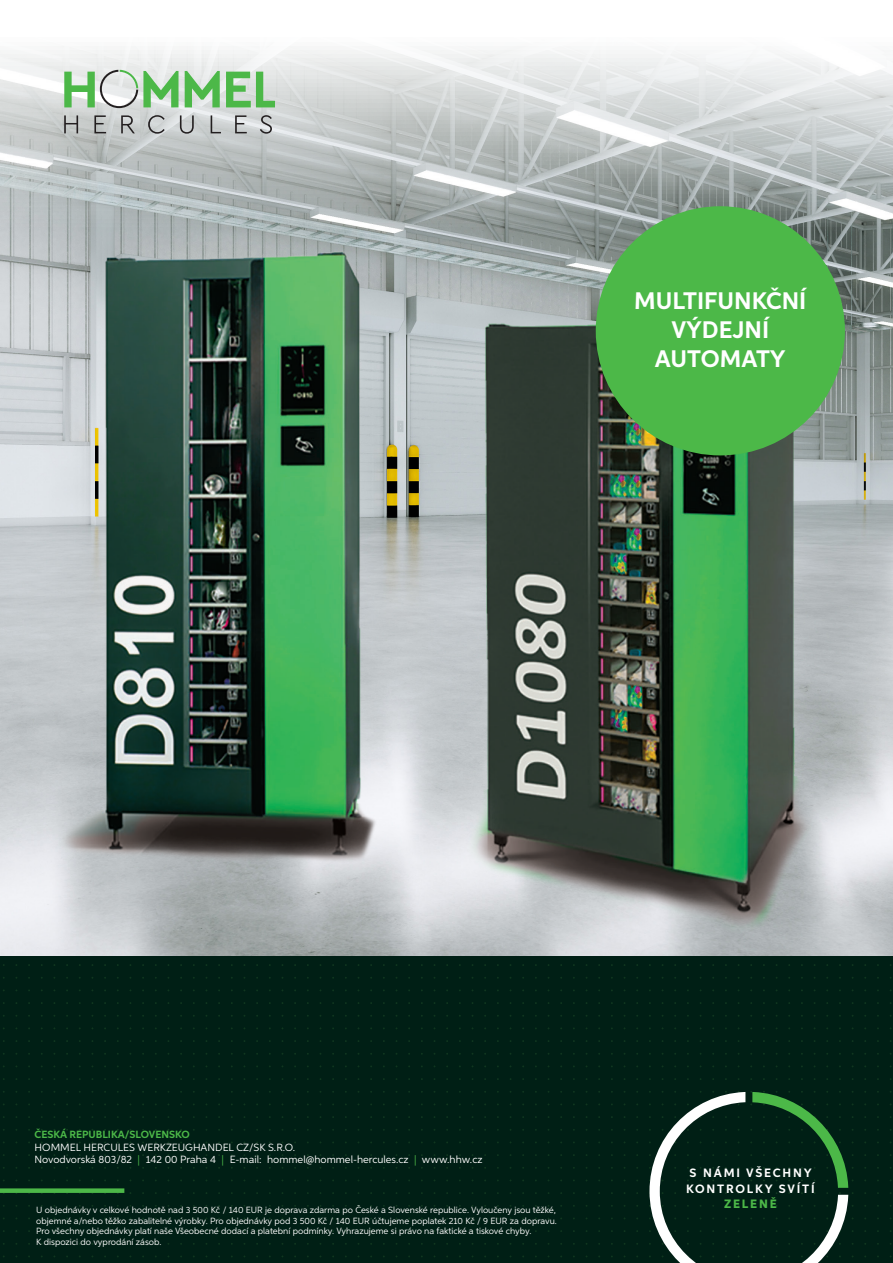
<style>
.page{position:relative;width:893px;height:1263px;background:#fff}
.page>*{position:absolute;margin:0;border:0;box-sizing:border-box;transform-origin:0 0}
.t1{font:700 24px "Aspira";color:#fff}
.t2{font:700 12.15px/15.5px "Aspira";letter-spacing:.15em;color:#fff;text-align:center}
.t3{font:10.5px "Aspira";color:#fff}
.t4{font:700 10.5px "Aspira";color:#4cb848}
.t5{font:9px/10.8px "Aspira";color:#fff}
.s1{font-family:"Myriad Pro";color:#4cb848}
.s2{font-weight:800;color:#4cb848}
</style>
<div class="page">
<img style="left:0;top:46px;width:893px;height:911px">
<div style="left:0;top:957px;width:893px;height:306px;background:#001f15"></div>
<div style="left:0;top:1188px;width:124px;height:5px;background:#4cb848"></div>
<svg style="left:649px;top:1091px;width:199px;height:172px"></svg>
<img style="left:47px;top:224px;width:792px;height:724px">
<svg style="left:64px;top:72px;width:31px;height:35px"></svg>
<svg style="left:143px;top:71px;width:35px;height:36px"></svg>
<svg style="left:185px;top:71px;width:35px;height:36px"></svg>
<svg style="left:226px;top:72px;width:49px;height:35px;background:#93cb92"></svg>
<svg style="left:100px;top:70px;width:38px;height:38px"></svg>
<svg style="left:64px;top:115px;width:14px;height:18px"></svg>
<svg style="left:94px;top:115px;width:12px;height:18px"></svg>
<svg style="left:121px;top:115px;width:14px;height:18px"></svg>
<svg style="left:148px;top:115px;width:17px;height:19px"></svg>
<svg style="left:180px;top:115px;width:14px;height:19px"></svg>
<svg style="left:211px;top:115px;width:10px;height:18px"></svg>
<svg style="left:235px;top:115px;width:12px;height:18px"></svg>
<svg style="left:260px;top:115px;width:12px;height:19px"></svg>
<div style="left:596px;top:206px;width:249px;height:249px;background:#4cb848;border-radius:50%"></div>
<p class="t1" style="left:634px;top:286px;width:174px">MULTIFUNKČNÍ</p>
<p class="t1" style="left:671px;top:315px;width:99px">VÝDEJNÍ</p>
<p class="t1" style="left:655px;top:344px;width:132px">AUTOMATY</p>
<p class="t4" style="left:35px;top:1128px;width:157px">ČESKÁ REPUBLIKA/SLOVENSKO</p>
<p class="t3" style="left:35px;top:1141px;width:262px">HOMMEL HERCULES WERKZEUGHANDEL CZ/SK S.R.O.</p>
<p class="t3" style="left:35px;top:1153px;width:449px">Novodvorská 803/82 <span class="s1">|</span> 142 00 Praha 4 <span class="s1">|</span> E-mail: hommel@hommel-hercules.cz <span class="s1">|</span> www.hhw.cz</p>
<p class="t5" style="left:36px;top:1204px;width:522px">U objednávky v celkové hodnotě nad 3 500 Kč / 140 EUR je doprava zdarma po České a Slovenské republice. Vyloučeny jsou těžké, objemné a/nebo těžko zabalitelné výrobky. Pro objednávky pod 3 500 Kč / 140 EUR účtujeme poplatek 210 Kč / 9 EUR za dopravu.<br>Pro všechny objednávky platí naše Všeobecné dodací a platební podmínky. Vyhrazujeme si právo na faktické a tiskové chyby.<br>K dispozici do vyprodání zásob.</p>
<p class="t2" style="left:686px;top:1165px;width:130px">S NÁMI VŠECHNY<br>KONTROLKY SVÍTÍ<br><span class="s2">ZELENĚ</span></p>
</div>
